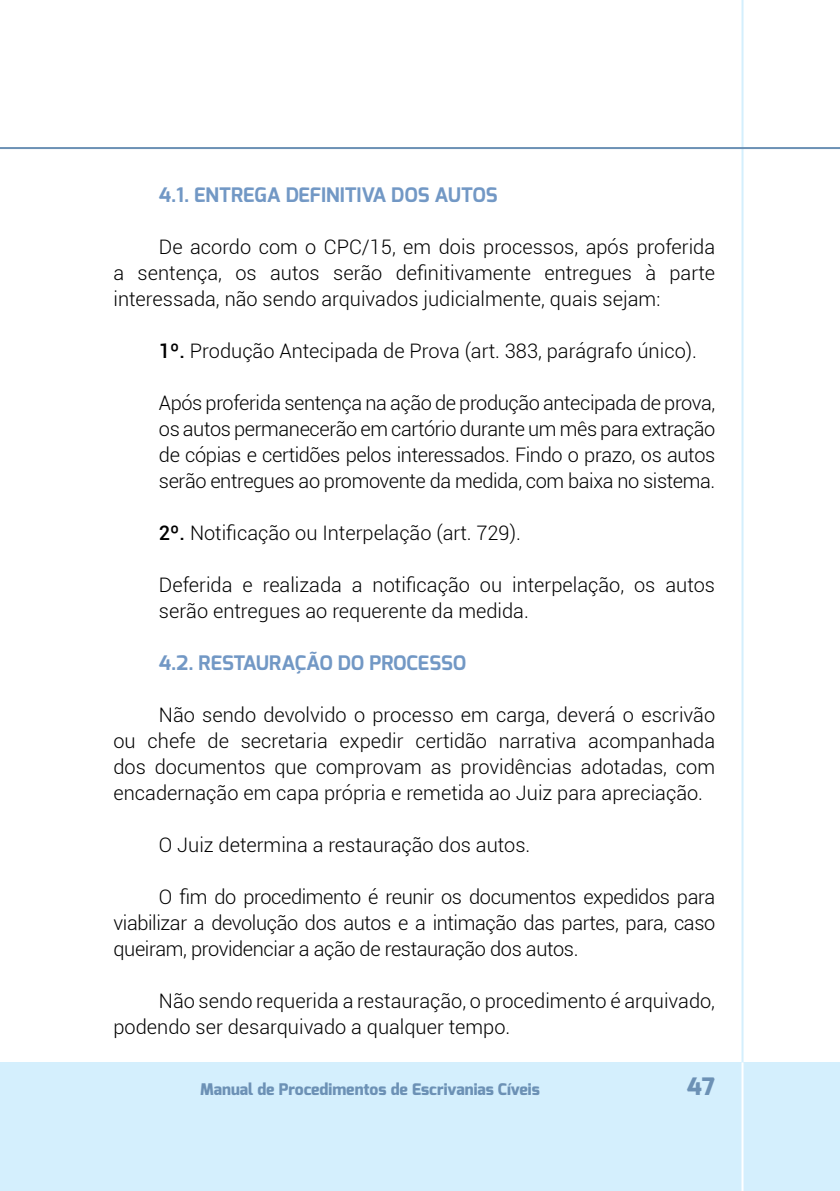
<style>
.page{position:relative;width:840px;height:1191px;background:#fff}
.page>*{position:absolute;margin:0;border:0;box-sizing:border-box;transform-origin:0 0}
.t1{font:800 24px "Exo";color:#6c91b5}
.t2{font:300 20px/26px "Roboto";color:#000;text-align:justify}
.t3{font:700 20px "Exo";color:#7298c5}
.t4{font:800 16px "Exo";color:#6c91b5}
.s1{font-weight:500}
</style>
<div class="page">
<hr style="left:741px;top:0;width:2px;height:1062px;background:#d4effd">
<div style="left:0;top:1062px;width:839px;height:129px;background:#d4effd"></div>
<hr style="left:0;top:147px;width:839px;height:2px;background:#6c91b5">
<hr style="left:741px;top:1062px;width:2px;height:129px;background:#fff">
<p class="t3" style="left:159px;top:182px;width:340px">4.1. ENTREGA DEFINITIVA DOS AUTOS</p>
<p class="t2" style="left:113px;top:233px;width:602px;text-indent:45px">De acordo com o CPC/15, em dois processos, após proferida a sentença, os autos serão definitivamente entregues à parte interessada, não sendo arquivados judicialmente, quais sejam:</p>
<p class="t2" style="left:159px;top:337px;width:539px"><span class="s1">1º.</span> Produção Antecipada de Prova (art. 383, parágrafo único).</p>
<p class="t2" style="left:159px;top:389px;width:557px">Após proferida sentença na ação de produção antecipada de prova, os autos permanecerão em cartório durante um mês para extração de cópias e certidões pelos interessados. Findo o prazo, os autos serão entregues ao promovente da medida, com baixa no sistema.</p>
<p class="t2" style="left:159px;top:519px;width:363px"><span class="s1">2º.</span> Notificação ou Interpelação (art. 729).</p>
<p class="t2" style="left:159px;top:571px;width:557px">Deferida e realizada a notificação ou interpelação, os autos serão entregues ao requerente da medida.</p>
<p class="t3" style="left:159px;top:650px;width:309px">4.2. RESTAURAÇÃO DO PROCESSO</p>
<p class="t2" style="left:113px;top:701px;width:603px;text-indent:45px">Não sendo devolvido o processo em carga, deverá o escrivão ou chefe de secretaria expedir certidão narrativa acompanhada dos documentos que comprovam as providências adotadas, com encadernação em capa própria e remetida ao Juiz para apreciação.</p>
<p class="t2" style="left:159px;top:831px;width:373px">O Juiz determina a restauração dos autos.</p>
<p class="t2" style="left:113px;top:883px;width:603px;text-indent:45px">O fim do procedimento é reunir os documentos expedidos para viabilizar a devolução dos autos e a intimação das partes, para, caso queiram, providenciar a ação de restauração dos autos.</p>
<p class="t2" style="left:113px;top:987px;width:602px;text-indent:45px">Não sendo requerida a restauração, o procedimento é arquivado, podendo ser desarquivado a qualquer tempo.</p>
<p class="t4" style="left:200px;top:1079px;width:341px">Manual de Procedimentos de Escrivanias Cíveis</p>
<p class="t1" style="left:686px;top:1070px;width:30px">47</p>
</div>
